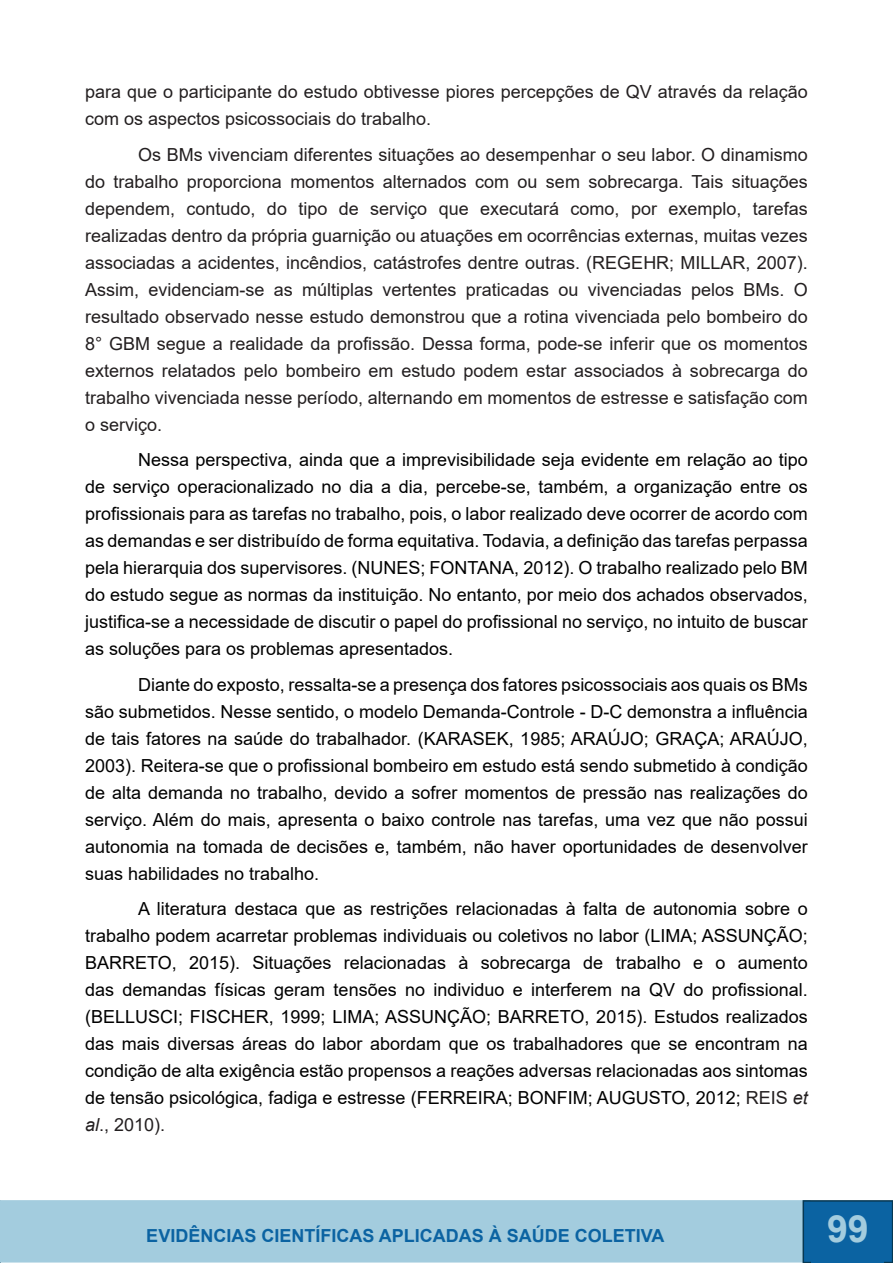
<style>
.page{position:relative;width:893px;height:1263px;background:#fff}
.page>*{position:absolute;margin:0;border:0;box-sizing:border-box;transform-origin:0 0}
.t1{font:700 37.5px "Arial";color:#a3ccde}
.Default{font:18px/27px "Arial";color:#000;text-align:justify}
.Default-2{font:18px/27px "Arial";color:#231f20}
.t2{font:700 18px "Arial";color:#0b63a2}
.s1{color:#231f20}
.s2{font-style:italic;color:#231f20}
</style>
<div class="page">
<div style="left:0;top:1201px;width:810px;height:61px;background:#a3ccde"></div>
<div style="left:0;top:1200px;width:810px;height:62px;border:2px solid #a3ccde"></div>
<div style="left:802px;top:1200px;width:91px;height:63px;background:#0b63a2;border:2px solid #073852"></div>
<div style="left:812px;top:1214px;width:72px;height:48px;background:#0b63a2"></div>
<p class="Default-2" style="left:85px;top:78px;width:724px">para que o participante do estudo obtivesse piores percepções de QV através da relação com os aspectos psicossociais do trabalho.</p>
<p class="Default-2" style="left:85px;top:141px;width:724px;text-align:justify;text-indent:53px">Os BMs vivenciam diferentes situações ao desempenhar o seu labor. O dinamismo do trabalho proporciona momentos alternados com ou sem sobrecarga. Tais situações dependem, contudo, do tipo de serviço que executará como, por exemplo, tarefas realizadas dentro da própria guarnição ou atuações em ocorrências externas, muitas vezes associadas a acidentes, incêndios, catástrofes dentre outras. (REGEHR; MILLAR, 2007).<br>Assim, evidenciam-se as múltiplas vertentes praticadas ou vivenciadas pelos BMs. O resultado observado nesse estudo demonstrou que a rotina vivenciada pelo bombeiro do 8° GBM segue a realidade da profissão. Dessa forma, pode-se inferir que os momentos externos relatados pelo bombeiro em estudo podem estar associados à sobrecarga do trabalho vivenciada nesse período, alternando em momentos de estresse e satisfação com o serviço.</p>
<p class="Default" style="left:85px;top:446px;width:724px;text-indent:53px">Nessa perspectiva, ainda que a imprevisibilidade seja evidente em relação ao tipo de serviço operacionalizado no dia a dia, percebe-se, também, a organização entre os profissionais para as tarefas no trabalho, pois, o labor realizado deve ocorrer de acordo com as demandas e ser distribuído de forma equitativa. Todavia, a definição das tarefas perpassa pela hierarquia dos supervisores. (NUNES; FONTANA, 2012). O trabalho realizado pelo BM do estudo segue as normas da instituição. No entanto, por meio dos achados observados, justifica-se a necessidade de discutir o papel do profissional no serviço, no intuito de buscar as soluções para os problemas apresentados.</p>
<p class="Default" style="left:85px;top:671px;width:724px;text-indent:53px">Diante do exposto, ressalta-se a presença dos fatores psicossociais aos quais os BMs são submetidos. Nesse sentido, o modelo Demanda-Controle - D-C demonstra a influência de tais fatores na saúde do trabalhador. (KARASEK, 1985; ARAÚJO; GRAÇA; ARAÚJO, 2003). Reitera-se que o profissional bombeiro em estudo está sendo submetido à condição de alta demanda no trabalho, devido a sofrer momentos de pressão nas realizações do serviço. Além do mais, apresenta o baixo controle nas tarefas, uma vez que não possui autonomia na tomada de decisões e, também, não haver oportunidades de desenvolver suas habilidades no trabalho.</p>
<p class="Default" style="left:85px;top:895px;width:724px;text-indent:53px">A literatura destaca que as restrições relacionadas à falta de autonomia sobre o trabalho podem acarretar problemas individuais ou coletivos no labor (LIMA; ASSUNÇÃO; BARRETO, 2015). Situações relacionadas à sobrecarga de trabalho e o aumento das demandas físicas geram tensões no individuo e interferem na QV do profissional. (BELLUSCI; FISCHER, 1999; LIMA; ASSUNÇÃO; BARRETO, 2015). Estudos realizados das mais diversas áreas do labor abordam que os trabalhadores que se encontram na condição de alta exigência estão propensos a reações adversas relacionadas aos sintomas de tensão psicológica, fadiga e estresse (FERREIRA; BONFIM; AUGUSTO, 2012; <span class="s1">REIS</span> <span class="s2">et al</span><span class="s1">., 2010).</span></p>
<p class="t2" style="left:146px;top:1223px;width:520px">EVIDÊNCIAS CIENTÍFICAS APLICADAS À SAÚDE COLETIVA</p>
<h1 class="t1" style="left:827px;top:1202px;width:43px">99</h1>
</div>
